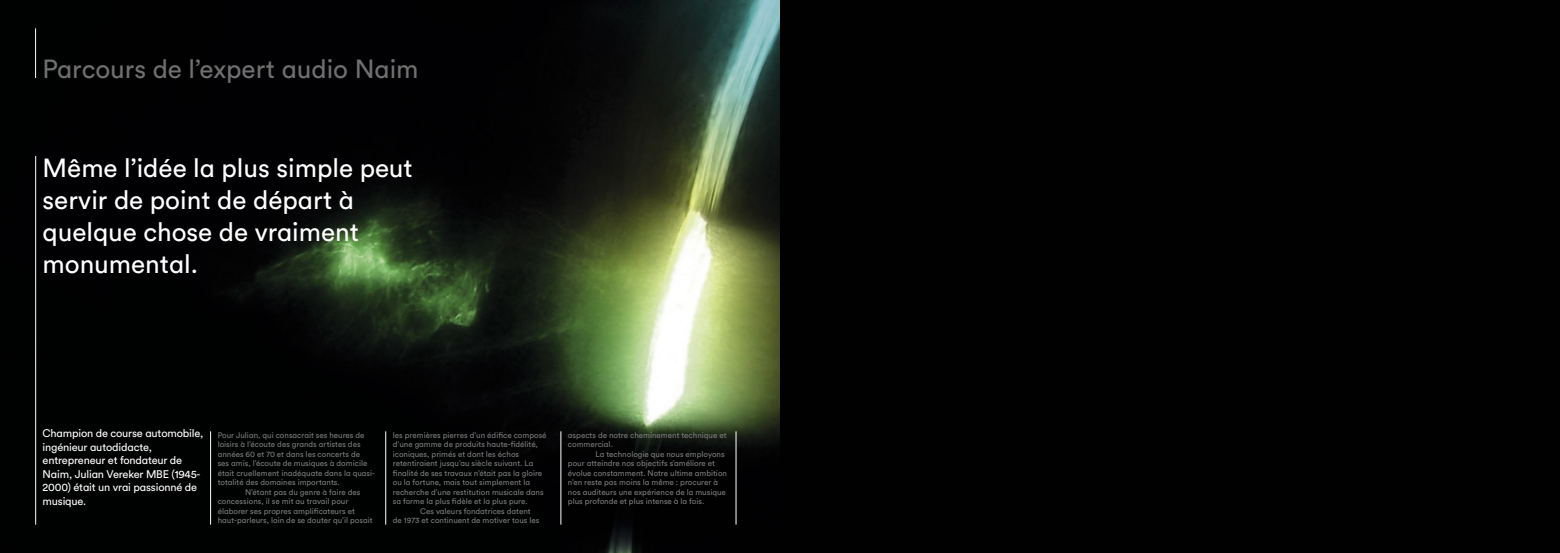
<style>
.page{position:relative;width:1560px;height:553px;background:#fff}
.page>*{position:absolute;margin:0;border:0;box-sizing:border-box;transform-origin:0 0}
.t1{font:26px/32px "Circular Pro";color:#fff}
.t2{font:26px "Circular Pro";color:#6f6f6f}
.t3{font:11px/13.5px "Circular Pro";letter-spacing:-.015em;color:#fff}
.t4{font:8px/9.5px "Circular Pro";color:#7c7c7c}
</style>
<div class="page">
<img style="left:0;top:0;width:780px;height:553px">
<hr style="left:35px;top:28px;width:1px;height:50px;background:#fff">
<hr style="left:35px;top:156px;width:1px;height:368px;background:#fff">
<hr style="left:210px;top:431px;width:1px;height:93px;background:#fff">
<hr style="left:385px;top:431px;width:1px;height:93px;background:#fff">
<hr style="left:560px;top:431px;width:1px;height:93px;background:#fff">
<hr style="left:735px;top:431px;width:1px;height:93px;background:#fff">
<div style="left:780px;top:0;width:779px;height:553px;background:#010101"></div>
<h1 class="t2" style="left:43px;top:51px;width:377px">Parcours de l’expert audio Naim</h1>
<h1 class="t1" style="left:43px;top:151px;width:371px">Même l’idée la plus simple peut servir de point de départ à quelque chose de vraiment monumental.</h1>
<h2 class="t3" style="left:43px;top:426px;width:162px">Champion de course automobile, ingénieur autodidacte, entrepreneur et fondateur de<br>Naim, Julian Vereker MBE (1945-<br>2000) était un vrai passionné de musique.</h2>
<p class="t4" style="left:218px;top:430px;width:148px">Pour Julian, qui consacrait ses heures de</p>
<p class="t4" style="left:218px;top:439px;width:144px">loisirs à l’écoute des grands artistes des</p>
<p class="t4" style="left:218px;top:449px;width:144px">années 60 et 70 et dans les concerts de</p>
<p class="t4" style="left:218px;top:458px;width:151px">ses amis, l’écoute de musiques à domicile</p>
<p class="t4" style="left:218px;top:468px;width:159px">était cruellement inadéquate dans la quasi-</p>
<p class="t4" style="left:218px;top:477px;width:124px">totalité des domaines importants.</p>
<p class="t4" style="left:245px;top:487px;width:117px">N’étant pas du genre à faire des</p>
<p class="t4" style="left:218px;top:496px;width:132px">concessions, il se mit au travail pour</p>
<p class="t4" style="left:218px;top:506px;width:139px">élaborer ses propres amplificateurs et</p>
<p class="t4" style="left:218px;top:515px;width:156px">haut-parleurs, loin de se douter qu’il posait</p>
<p class="t4" style="left:393px;top:430px;width:155px">les premières pierres d’un édifice composé</p>
<p class="t4" style="left:393px;top:439px;width:147px">d’une gamme de produits haute-fidélité,</p>
<p class="t4" style="left:393px;top:449px;width:128px">iconiques, primés et dont les échos</p>
<p class="t4" style="left:393px;top:458px;width:142px">retentiraient jusqu’au siècle suivant. La</p>
<p class="t4" style="left:393px;top:468px;width:151px">finalité de ses travaux n’était pas la gloire</p>
<p class="t4" style="left:393px;top:477px;width:139px">ou la fortune, mais tout simplement la</p>
<p class="t4" style="left:393px;top:487px;width:152px">recherche d’une restitution musicale dans</p>
<p class="t4" style="left:393px;top:496px;width:136px">sa forme la plus fidèle et la plus pure.</p>
<p class="t4" style="left:420px;top:506px;width:112px">Ces valeurs fondatrices datent</p>
<p class="t4" style="left:393px;top:515px;width:148px">de 1973 et continuent de motiver tous les</p>
<p class="t4" style="left:568px;top:430px;width:160px">aspects de notre cheminement technique et commercial.</p>
<p class="t4" style="left:568px;top:449px;width:161px;text-indent:27px">La technologie que nous employons pour atteindre nos objectifs s’améliore et évolue constamment. Notre ultime ambition n’en reste pas moins la même : procurer à nos auditeurs une expérience de la musique plus profonde et plus intense à la fois.</p>
</div>
